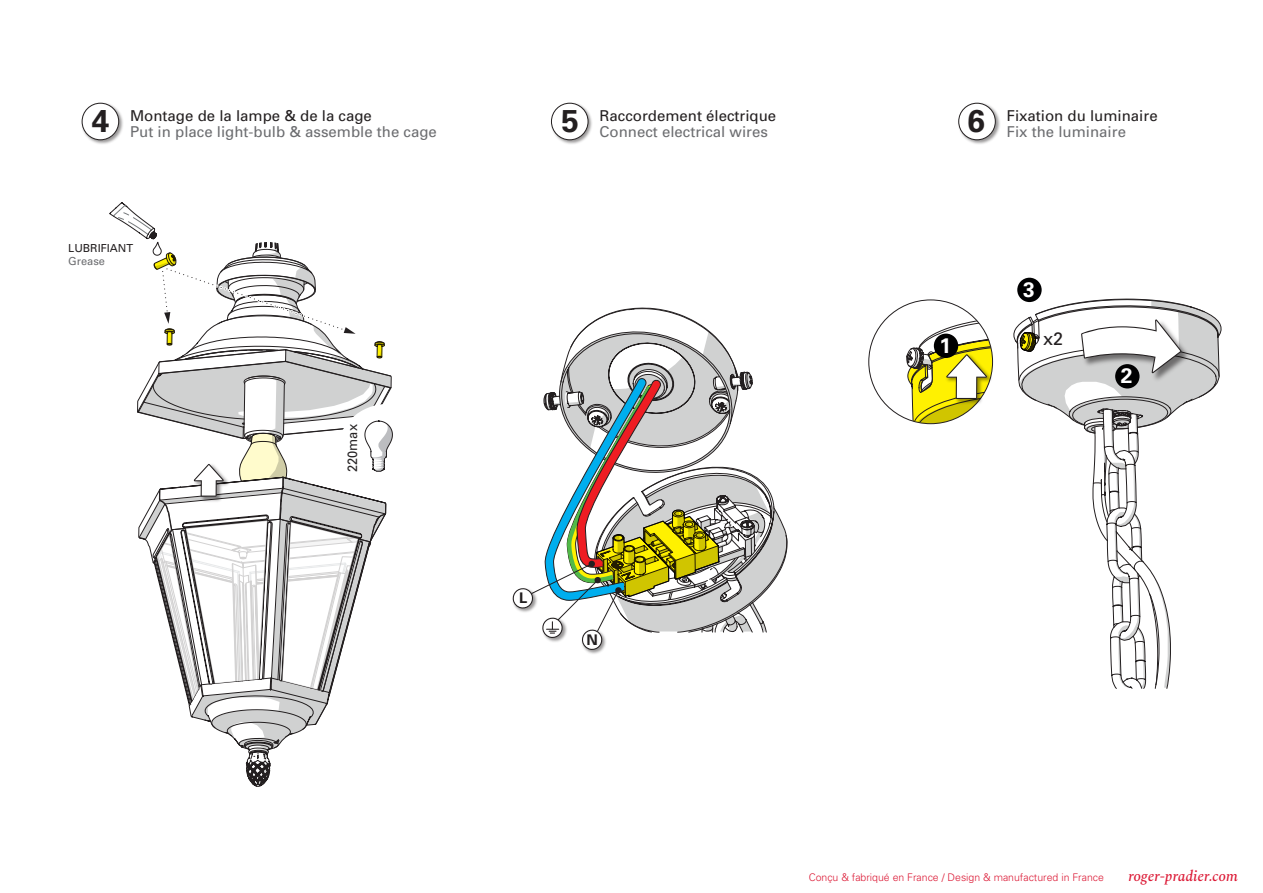
<style>
.page{position:relative;width:1263px;height:893px;background:#fff}
.page>*{position:absolute;margin:0;border:0;box-sizing:border-box;transform-origin:0 0}
.t1{font:700 31.5px "Univers LT Std";color:#231f20}
.t2{font:700 21px "Univers LT Std";color:#fff}
.t3{font:18px "Univers";color:#231f20}
.t4{font:15px "Univers";color:#6c6d70}
.t5{font:15px "Univers";color:#231f20}
.t6{font:italic 500 15px "Spectral";color:#dc1a36}
.t7{font:700 14.7px "Univers LT Std";color:#231f20}
.t8{font:13.5px "Univers";color:#262324;scale:.95 1}
.t9{font:11.1px "Univers";color:#231f20}
.t10{font:11.1px "Univers";color:#6c6d70}
.t11{font:300 10.5px "Univers";color:#dc1a36}
</style>
<div class="page">
<img style="left:585px;top:650px;width:18px;height:4px">
<svg style="left:512px;top:307px;width:276px;height:343px"></svg>
<svg style="left:1013px;top:297px;width:209px;height:392px"></svg>
<div style="left:1115px;top:364px;width:24px;height:24px;background:#000001;border-radius:50%"></div>
<div style="left:1017px;top:278px;width:25px;height:24px;background:#000001;border-radius:50%"></div>
<img style="left:992px;top:352px;width:2px;height:21px">
<svg style="left:906px;top:316px;width:86px;height:108px"></svg>
<div style="left:934px;top:334px;width:24px;height:24px;background:#000001;border-radius:50%"></div>
<img style="left:551px;top:102px;width:41px;height:42px">
<div style="left:551px;top:103px;width:37px;height:37px;background:#fff;border-radius:50%"></div>
<div style="left:551px;top:103px;width:37px;height:37px;border:1px solid #231f20;border-radius:50%"></div>
<img style="left:958px;top:102px;width:42px;height:42px">
<div style="left:959px;top:103px;width:36px;height:37px;background:#fff;border-radius:50%"></div>
<div style="left:958px;top:103px;width:37px;height:37px;border:1px solid #231f20;border-radius:50%"></div>
<img style="left:81px;top:102px;width:42px;height:42px">
<div style="left:82px;top:103px;width:37px;height:37px;background:#fff;border-radius:50%"></div>
<div style="left:82px;top:103px;width:37px;height:37px;border:1px solid #231f20;border-radius:50%"></div>
<svg style="left:109px;top:202px;width:284px;height:585px"></svg>
<h1 class="t1" style="left:92px;top:102px;width:19px">4</h1>
<p class="t5" style="left:130px;top:107px;width:243px">Montage de la lampe &amp; de la cage</p>
<p class="t4" style="left:130px;top:123px;width:308px">Put in place light-bulb &amp; assemble the cage</p>
<p class="t9" style="left:68px;top:241px;width:67px">LUBRIFIANT</p>
<p class="t10" style="left:68px;top:254px;width:38px">Grease</p>
<p class="t8" style="left:344px;top:472px;width:52px;rotate:-90deg">220max</p>
<h1 class="t1" style="left:561px;top:102px;width:19px">5</h1>
<p class="t5" style="left:599px;top:107px;width:178px">Raccordement électrique</p>
<p class="t4" style="left:599px;top:123px;width:170px">Connect electrical wires</p>
<p class="t7" style="left:519px;top:590px;width:10px">L</p>
<p class="t7" style="left:586px;top:631px;width:13px">N</p>
<h1 class="t1" style="left:967px;top:102px;width:19px">6</h1>
<p class="t5" style="left:1007px;top:107px;width:152px">Fixation du luminaire</p>
<p class="t4" style="left:1007px;top:123px;width:121px">Fix the luminaire</p>
<h2 class="t2" style="left:939px;top:333px;width:13px">1</h2>
<h2 class="t2" style="left:1023px;top:277px;width:13px">3</h2>
<p class="t3" style="left:1043px;top:328px;width:22px">x2</p>
<h2 class="t2" style="left:1121px;top:364px;width:13px">2</h2>
<p class="t11" style="left:809px;top:871px;width:297px">Conçu &amp; fabriqué en France / Design &amp; manufactured in France</p>
<p class="t6" style="left:1128px;top:865px;width:111px">roger-pradier.com</p>
</div>
